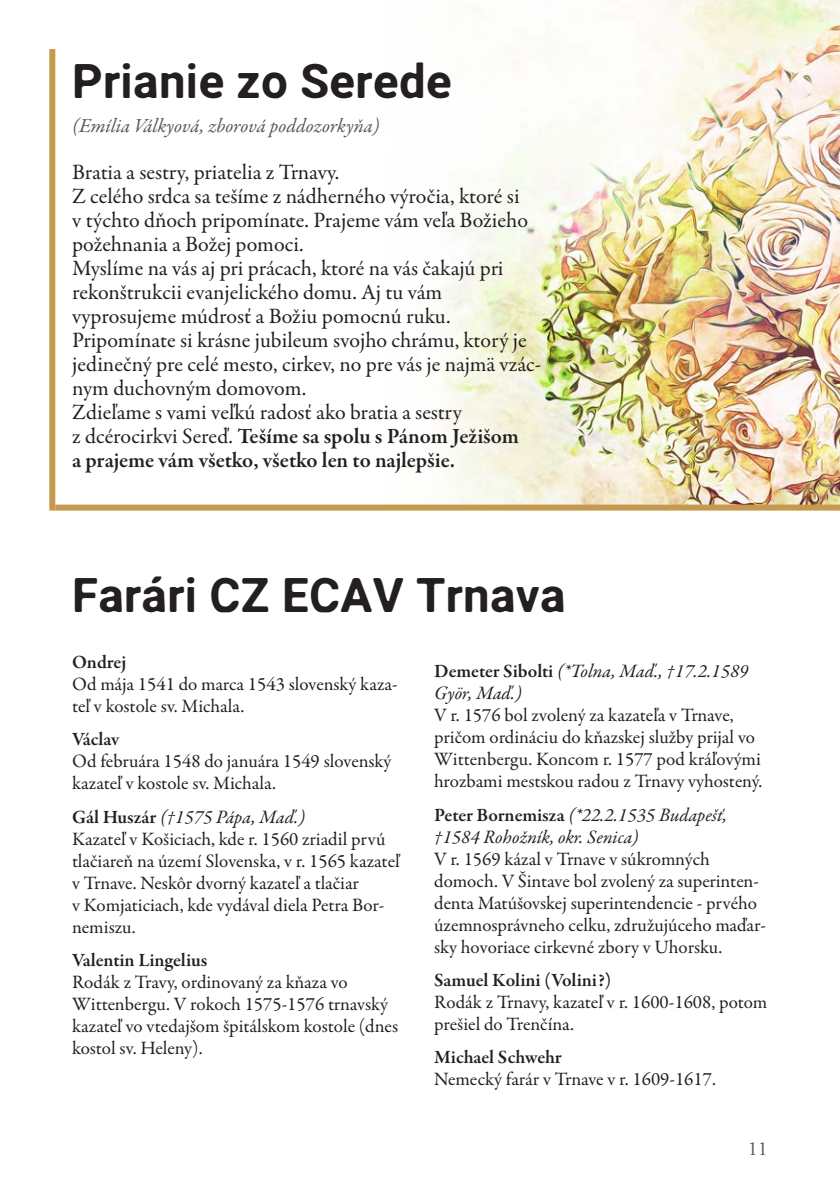
<style>
.page{position:relative;width:840px;height:1191px;background:#fff}
.page>*{position:absolute;margin:0;border:0;box-sizing:border-box;transform-origin:0 0}
.nadpis{font:48px "Asimov Print C";color:#231f20}
.text{font:22px/24px "Garamond Premr Pro";letter-spacing:-.005em;color:#231f20}
.text-2{font:600 22px/24px "Garamond Premr Pro";letter-spacing:-.005em;color:#231f20}
.príprava{font:italic 20px "Garamond Premr Pro";color:#57585a}
.t1{font:20px "Adobe Garamond Pro";color:#57585a}
.text-3{font:19px/22px "Garamond Premr Pro";color:#231f20}
.s1{font-weight:400}
.s2{font-weight:600}
.s3{font-style:italic}
</style>
<div class="page">
<img style="left:410px;top:0;width:429px;height:504px">
<div style="left:55px;top:504px;width:784px;height:6px;background:#c69a4e"></div>
<div style="left:49px;top:49px;width:6px;height:461px;background:#c69a4e"></div>
<p class="nadpis" style="left:72px;top:49px;width:381px">Prianie zo Serede</p>
<p class="príprava" style="left:72px;top:113px;width:309px">(Emília Válkyová, zborová poddozorkyňa)</p>
<p class="text" style="left:72px;top:160px;width:269px">Bratia a sestry, priatelia z Trnavy.</p>
<p class="text" style="left:72px;top:184px;width:457px">Z celého srdca sa tešíme z nádherného výročia, ktoré si v týchto dňoch pripomínate. Prajeme vám veľa Božieho požehnania a Božej pomoci.</p>
<p class="text" style="left:72px;top:256px;width:432px">Myslíme na vás aj pri prácach, ktoré na vás čakajú pri rekonštrukcii evanjelického domu. Aj tu vám vyprosujeme múdrosť a Božiu pomocnú ruku.</p>
<p class="text" style="left:72px;top:328px;width:470px">Pripomínate si krásne jubileum svojho chrámu, ktorý je jedinečný pre celé mesto, cirkev, no pre vás je najmä vzác&shy;nym duchovným domovom.</p>
<p class="text-2" style="left:72px;top:400px;width:448px"><span class="s1">Zdieľame s vami veľkú radosť ako bratia a sestry<br>z dcérocirkvi Sereď.</span> Tešíme sa spolu s Pánom Ježišom a prajeme vám všetko, všetko len to najlepšie.</p>
<p class="nadpis" style="left:72px;top:563px;width:495px">Farári CZ ECAV Trnava</p>
<p class="text-3" style="left:72px;top:651px;width:327px"><span class="s2">Ondrej<br></span>Od mája 1541 do marca 1543 slovenský kaza&shy;teľ v kostole sv. Michala.</p>
<p class="text-3" style="left:72px;top:728px;width:320px"><span class="s2">Václav<br></span>Od februára 1548 do januára 1549 slovenský kazateľ v kostole sv. Michala.</p>
<p class="text-3" style="left:72px;top:806px;width:329px"><span class="s2">Gál Huszár</span> <span class="s3">(†1575 Pápa, Maď.)<br></span>Kazateľ v Košiciach, kde r. 1560 zriadil prvú tlačiareň na území Slovenska, v r. 1565 kazateľ v Trnave. Neskôr dvorný kazateľ a tlačiar<br>v Komjaticiach, kde vydával diela Petra Bor&shy;nemiszu.</p>
<p class="text-3" style="left:72px;top:949px;width:327px"><span class="s2">Valentin Lingelius<br></span>Rodák z Travy, ordinovaný za kňaza vo Wittenbergu. V rokoch 1575-1576 trnavský kazateľ vo vtedajšom špitálskom kostole (dnes kostol sv. Heleny).</p>
<p class="text-3" style="left:434px;top:660px;width:329px"><span class="s2">Demeter Sibolti</span> <span class="s3">(*Tolna, Maď., †17.2.1589<br>Györ, Maď.)<br></span>V r. 1576 bol zvolený za kazateľa v Trnave, pričom ordináciu do kňazskej služby prijal vo Wittenbergu. Koncom r. 1577 pod kráľovými hrozbami mestskou radou z Trnavy vyhostený.</p>
<p class="text-3" style="left:434px;top:804px;width:333px"><span class="s2">Peter Bornemisza</span> <span class="s3">(*22.2.1535 Budapešť, †1584 Rohožník, okr. Senica)<br></span>V r. 1569 kázal v Trnave v súkromných domoch. V Šintave bol zvolený za superinten&shy;denta Matúšovskej superintendencie - prvého územnosprávneho celku, združujúceho maďar&shy;sky hovoriace cirkevné zbory v Uhorsku.</p>
<p class="text-3" style="left:434px;top:969px;width:334px"><span class="s2">Samuel Kolini (Volini?)<br></span>Rodák z Trnavy, kazateľ v r. 1600-1608, potom prešiel do Trenčína.</p>
<p class="text-3" style="left:434px;top:1047px;width:283px"><span class="s2">Michael Schwehr<br></span>Nemecký farár v Trnave v r. 1609-1617.</p>
<p class="t1" style="left:747px;top:1136px;width:21px">11</p>
</div>
